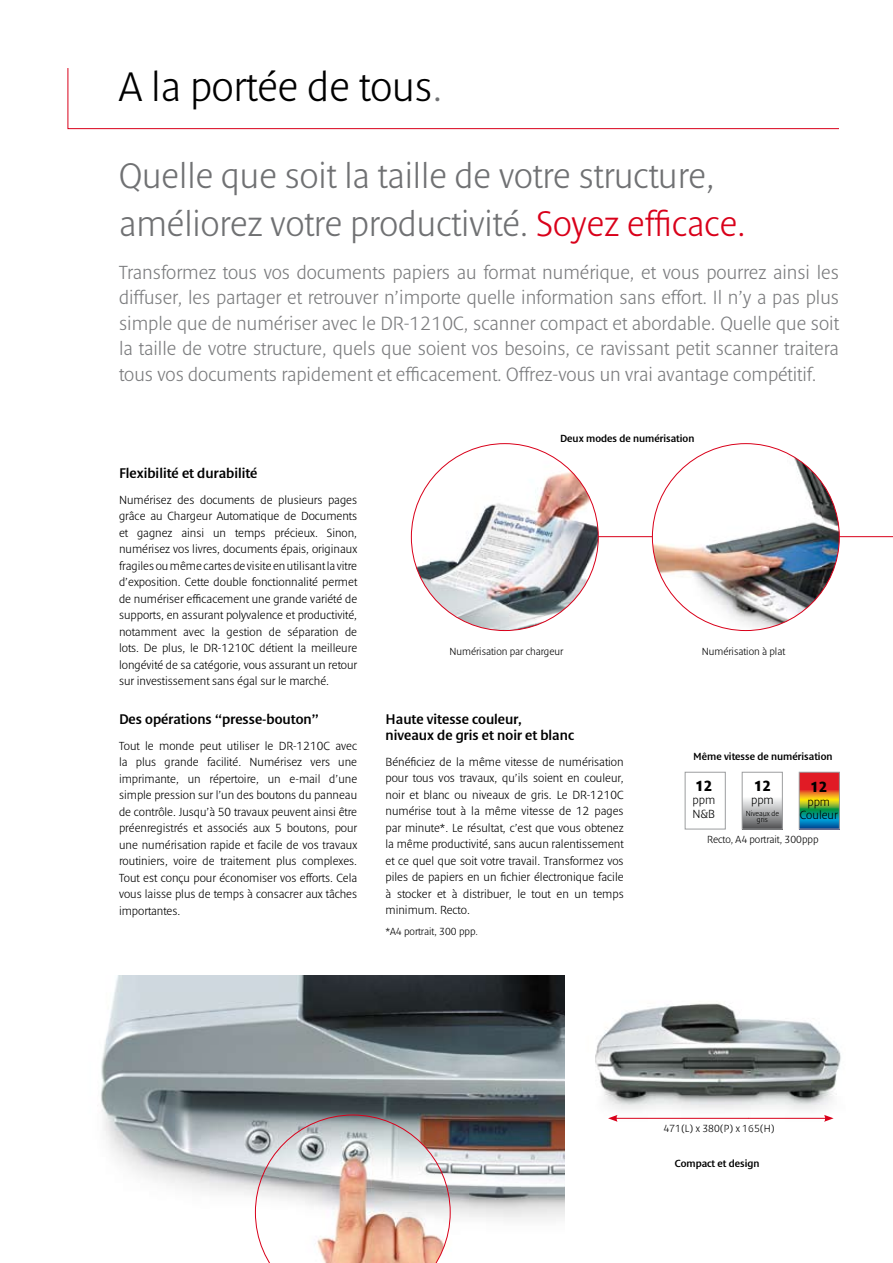
<style>
.page{position:relative;width:893px;height:1263px;background:#fff}
.page>*{position:absolute;margin:0;border:0;box-sizing:border-box;transform-origin:0 0}
.t1{font:300 42px "Denda New";color:#000}
.t2{font:300 36px/48px "Denda New";color:#707173}
.t3{font:300 19.5px/25.5px "Denda New";color:#7b7c7e;text-align:justify}
.t4{font:700 15px "Denda New";color:#000}
.t5{font:600 14.25px/16.5px "Denda New";color:#000}
.t6{font:300 12px/16.5px "Denda New";color:#000;text-align:justify}
.t7{font:300 10.5px "Denda New";color:#000}
.t8{font:600 10.5px "Denda New";color:#000}
.t9{font:300 7.5px/6px "Denda New";color:#000;text-align:center}
.s1{color:#707173}
.s2{color:#d9001a}
</style>
<div class="page">
<svg style="left:67px;top:68px;width:772px;height:61px"></svg>
<hr style="left:442px;top:536px;width:451px;height:1px;background:#d9001a">
<img style="left:101px;top:976px;width:463px;height:247px">
<img style="left:255px;top:1115px;width:195px;height:148px">
<img style="left:595px;top:1003px;width:246px;height:115px">
<hr style="left:615px;top:1118px;width:133px;height:1px;background:#d9001a">
<svg style="left:608px;top:1115px;width:10px;height:7px"></svg>
<hr style="left:748px;top:1118px;width:78px;height:1px;background:#d9001a">
<svg style="left:824px;top:1115px;width:10px;height:7px"></svg>
<img style="left:652px;top:444px;width:187px;height:186px;border-radius:50%">
<img style="left:411px;top:444px;width:187px;height:186px;border-radius:50%">
<svg style="left:744px;top:799px;width:37px;height:28px"></svg>
<div style="left:742px;top:772px;width:41px;height:57px;border:1px solid #9c9d9f"></div>
<svg style="left:801px;top:774px;width:37px;height:53px;background:#8b744d"></svg>
<div style="left:799px;top:772px;width:41px;height:57px;border:1px solid #9c9d9f"></div>
<div style="left:685px;top:772px;width:41px;height:57px;border:1px solid #9c9d9f"></div>
<h1 class="t1" style="left:119px;top:64px;width:325px">A la portée de tous<span class="s1">.</span></h1>
<h2 class="t2" style="left:119px;top:152px;width:628px">Quelle que soit la taille de votre structure, améliorez votre productivité. <span class="s2">Soyez efficace.</span></h2>
<p class="t3" style="left:119px;top:260px;width:721px">Transformez tous vos documents papiers au format numérique, et vous pourrez ainsi les diffuser, les partager et retrouver n’importe quelle information sans effort. Il n’y a pas plus simple que de numériser avec le DR-1210C, scanner compact et abordable. Quelle que soit la taille de votre structure, quels que soient vos besoins, ce ravissant petit scanner traitera tous vos documents rapidement et efficacement. Offrez-vous un vrai avantage compétitif.</p>
<p class="t5" style="left:119px;top:465px;width:140px">Flexibilité et durabilité</p>
<p class="t6" style="left:119px;top:491px;width:240px">Numérisez des documents de plusieurs pages grâce au Chargeur Automatique de Documents et gagnez ainsi un temps précieux. Sinon, numérisez vos livres, documents épais, originaux fragiles ou même cartes de visite en utilisant la vitre d’exposition. Cette double fonctionnalité permet de numériser efficacement une grande variété de supports, en assurant polyvalence et productivité, notamment avec la gestion de séparation de lots. De plus, le DR-1210C détient la meilleure longévité de sa catégorie, vous assurant un retour sur investissement sans égal sur le marché.</p>
<p class="t5" style="left:119px;top:711px;width:201px">Des opérations “presse-bouton”</p>
<p class="t6" style="left:119px;top:737px;width:240px">Tout le monde peut utiliser le DR-1210C avec la plus grande facilité. Numérisez vers une imprimante, un répertoire, un e-mail d’une simple pression sur l’un des boutons du panneau de contrôle. Jusqu’à 50 travaux peuvent ainsi être préenregistrés et associés aux 5 boutons, pour une numérisation rapide et facile de vos travaux routiniers, voire de traitement plus complexes.<br>Tout est conçu pour économiser vos efforts. Cela vous laisse plus de temps à consacrer aux tâches importantes.</p>
<p class="t8" style="left:560px;top:432px;width:136px">Deux modes de numérisation</p>
<p class="t7" style="left:449px;top:645px;width:115px">Numérisation par chargeur</p>
<p class="t7" style="left:702px;top:645px;width:85px">Numérisation à plat</p>
<p class="t5" style="left:386px;top:711px;width:190px">Haute vitesse couleur, niveaux de gris et noir et blanc</p>
<p class="t6" style="left:386px;top:753px;width:240px">Bénéficiez de la même vitesse de numérisation pour tous vos travaux, qu’ils soient en couleur, noir et blanc ou niveaux de gris. Le DR-1210C numérise tout à la même vitesse de 12 pages par minute*. Le résultat, c’est que vous obtenez la même productivité, sans aucun ralentissement et ce quel que soit votre travail. Transformez vos piles de papiers en un fichier électronique facile à stocker et à distribuer, le tout en un temps minimum. Recto.</p>
<p class="t7" style="left:386px;top:926px;width:94px">*A4 portrait, 300 ppp.</p>
<p class="t8" style="left:693px;top:751px;width:141px">Même vitesse de numérisation</p>
<p class="t4" style="left:695px;top:778px;width:18px">12</p>
<p class="t6" style="left:692px;top:794px;width:24px;line-height:13.5px">ppm<br>N&amp;B</p>
<p class="t4" style="left:754px;top:778px;width:18px">12</p>
<p class="t6" style="left:751px;top:792px;width:24px">ppm</p>
<p class="t9" style="left:746px;top:811px;width:35px">Niveaux de gris</p>
<p class="t4" style="left:810px;top:779px;width:18px">12</p>
<p class="t6" style="left:800px;top:795px;width:39px;line-height:13.5px;text-align:center">ppm<br>Couleur</p>
<p class="t7" style="left:707px;top:834px;width:113px">Recto, A4 portrait, 300ppp</p>
<p class="t7" style="left:663px;top:1122px;width:113px">471(L) x 380(P) x 165(H)</p>
<p class="t8" style="left:675px;top:1158px;width:86px">Compact et design</p>
</div>
